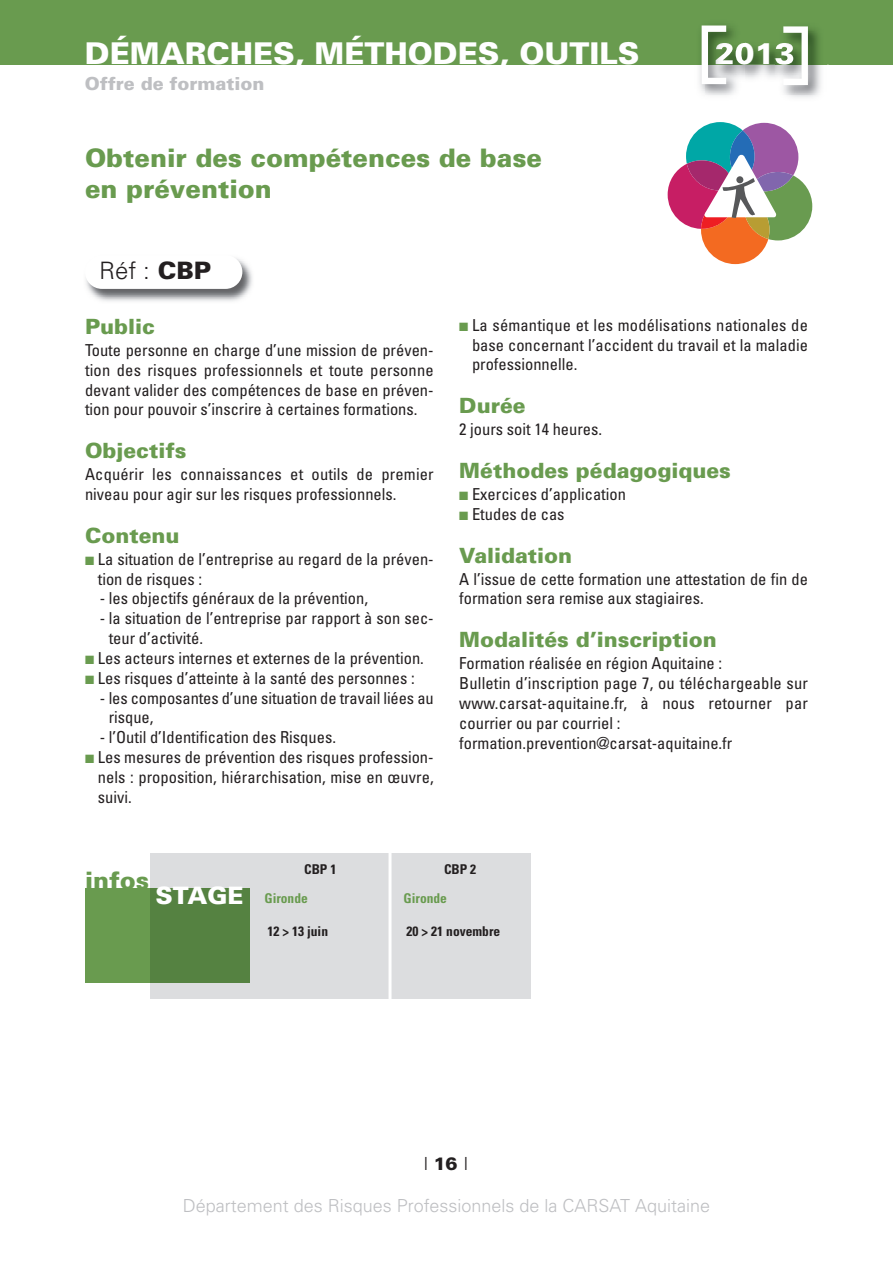
<style>
.page{position:relative;width:893px;height:1263px;background:#fff}
.page>*{position:absolute;margin:0;border:0;box-sizing:border-box;transform-origin:0 0}
.t1{font:900 30px "Univers";color:#fff}
.t2{font:900 25.5px/30.6px "Univers";color:#699b4f}
.t3{font:300 24px "Univers";color:#231f20}
.t4{font:900 24px "Univers";color:#699b4f}
.t5{font:900 24px "Univers";color:#fff}
.t6{font:900 21px "Univers";color:#699b4f}
.t7{font:300 18px "Univers";color:#bebfc2}
.t8{font:900 18px "Univers";color:#bebfc2}
.t9{font:300 18px "Univers";color:#231f20}
.t10{font:condensed 16.5px/19.8px "Univers";color:#231f20}
.t11{font:700 condensed 13.5px "Univers";color:#231f20}
.t12{font:700 condensed 13.5px "Univers";color:#699b4f}
.s1{font-weight:900}
.s2{color:#699b4f}
</style>
<div class="page">
<div style="left:150px;top:853px;width:381px;height:146px;background:#dcdddf"></div>
<div style="left:0;top:0;width:893px;height:64px;background:#699b4f"></div>
<img style="left:86px;top:258px;width:166px;height:43px">
<div style="left:85px;top:255px;width:157px;height:34px;background:#fff;border-radius:17px"></div>
<div style="left:85px;top:888px;width:165px;height:95px;background:#699b4f"></div>
<div style="left:150px;top:888px;width:100px;height:94px;background:#558241"></div>
<hr style="left:389px;top:850px;width:3px;height:151px;background:#fff">
<img style="left:744px;top:43px;width:85px;height:36px">
<img style="left:693px;top:25px;width:51px;height:70px">
<img style="left:726px;top:43px;width:18px;height:22px">
<svg style="left:702px;top:26px;width:24px;height:58px"></svg>
<img style="left:775px;top:28px;width:51px;height:70px">
<img style="left:775px;top:43px;width:8px;height:22px">
<svg style="left:783px;top:26px;width:25px;height:59px"></svg>
<svg style="left:668px;top:122px;width:144px;height:142px"></svg>
<h1 class="t1" style="left:85px;top:43px;width:556px">DÉMARCHES, MÉTHODES, OUTILS</h1>
<p class="t8" style="left:85px;top:77px;width:181px">Offre de formation</p>
<h2 class="t2" style="left:85px;top:145px;width:459px">Obtenir des compétences de base en prévention</h2>
<h3 class="t3" style="left:99px;top:262px;width:113px">Réf : <span class="s1">CBP</span></h3>
<h1 class="t1" style="left:715px;top:43px;width:82px">2013</h1>
<p class="t6" style="left:85px;top:319px;width:71px">Public</p>
<p class="t10" style="left:85px;top:342px;width:350px;text-align:justify">Toute personne en charge d’une mission de préven&shy;tion des risques professionnels et toute personne devant valider des compétences de base en préven&shy;tion pour pouvoir s’inscrire à certaines formations.</p>
<p class="t6" style="left:85px;top:443px;width:103px">Objectifs</p>
<p class="t10" style="left:85px;top:466px;width:350px">Acquérir les connaissances et outils de premier niveau pour agir sur les risques professionnels.</p>
<p class="t6" style="left:85px;top:528px;width:96px">Contenu</p>
<p class="t10" style="left:98px;top:550px;width:337px;text-indent:-13px"><span class="s2">■</span> La situation de l’entreprise au regard de la préven&shy;tion de risques :</p>
<p class="t10" style="left:100px;top:590px;width:270px">- les objectifs généraux de la prévention,</p>
<p class="t10" style="left:109px;top:610px;width:327px;text-indent:-9px">- la situation de l’entreprise par rapport à son sec&shy;teur d’activité.</p>
<p class="t10" style="left:85px;top:649px;width:340px"><span class="s2">■</span> Les acteurs internes et externes de la prévention.</p>
<p class="t10" style="left:85px;top:669px;width:331px"><span class="s2">■</span> Les risques d’atteinte à la santé des personnes :</p>
<p class="t10" style="left:109px;top:689px;width:327px;text-indent:-9px">- les composantes d’une situation de travail liées au risque,</p>
<p class="t10" style="left:100px;top:729px;width:238px">- l’Outil d’Identification des Risques.</p>
<p class="t10" style="left:98px;top:748px;width:337px;text-align:justify;text-indent:-13px"><span class="s2">■</span> Les mesures de prévention des risques profession&shy;nels : proposition, hiérarchisation, mise en œuvre, suivi.</p>
<p class="t10" style="left:472px;top:316px;width:337px;text-align:justify;text-indent:-13px"><span class="s2">■</span> La sémantique et les modélisations nationales de base concernant l’accident du travail et la maladie professionnelle.</p>
<p class="t6" style="left:459px;top:398px;width:68px">Durée</p>
<p class="t10" style="left:459px;top:421px;width:144px">2 jours soit 14 heures.</p>
<p class="t6" style="left:459px;top:463px;width:273px">Méthodes pédagogiques</p>
<p class="t10" style="left:459px;top:486px;width:168px"><span class="s2">■</span> Exercices d’application</p>
<p class="t10" style="left:459px;top:505px;width:107px"><span class="s2">■</span> Etudes de cas</p>
<p class="t6" style="left:459px;top:547px;width:115px">Validation</p>
<p class="t10" style="left:459px;top:570px;width:350px">A l’issue de cette formation une attestation de fin de formation sera remise aux stagiaires.</p>
<p class="t6" style="left:459px;top:632px;width:259px">Modalités d’inscription</p>
<p class="t10" style="left:459px;top:655px;width:350px">Formation réalisée en région Aquitaine :<br>Bulletin d’inscription page 7, ou téléchargeable sur www.carsat-aquitaine.fr, à nous retourner par courrier ou par courriel : formation.prevention@carsat-aquitaine.fr</p>
<h3 class="t4" style="left:85px;top:872px;width:65px">infos</h3>
<h3 class="t5" style="left:156px;top:887px;width:89px">STAGE</h3>
<p class="t11" style="left:304px;top:864px;width:34px">CBP 1</p>
<p class="t11" style="left:444px;top:864px;width:34px">CBP 2</p>
<p class="t12" style="left:264px;top:894px;width:45px">Gironde</p>
<p class="t11" style="left:267px;top:926px;width:62px">12 &gt; 13 juin</p>
<p class="t12" style="left:404px;top:894px;width:45px">Gironde</p>
<p class="t11" style="left:407px;top:926px;width:95px">20 &gt; 21 novembre</p>
<p class="t9" style="left:423px;top:1157px;width:46px">I<span class="s1">16</span>I</p>
<p class="t7" style="left:183px;top:1199px;width:529px">Département des Risques Professionnels de la CARSAT Aquitaine</p>
</div>
